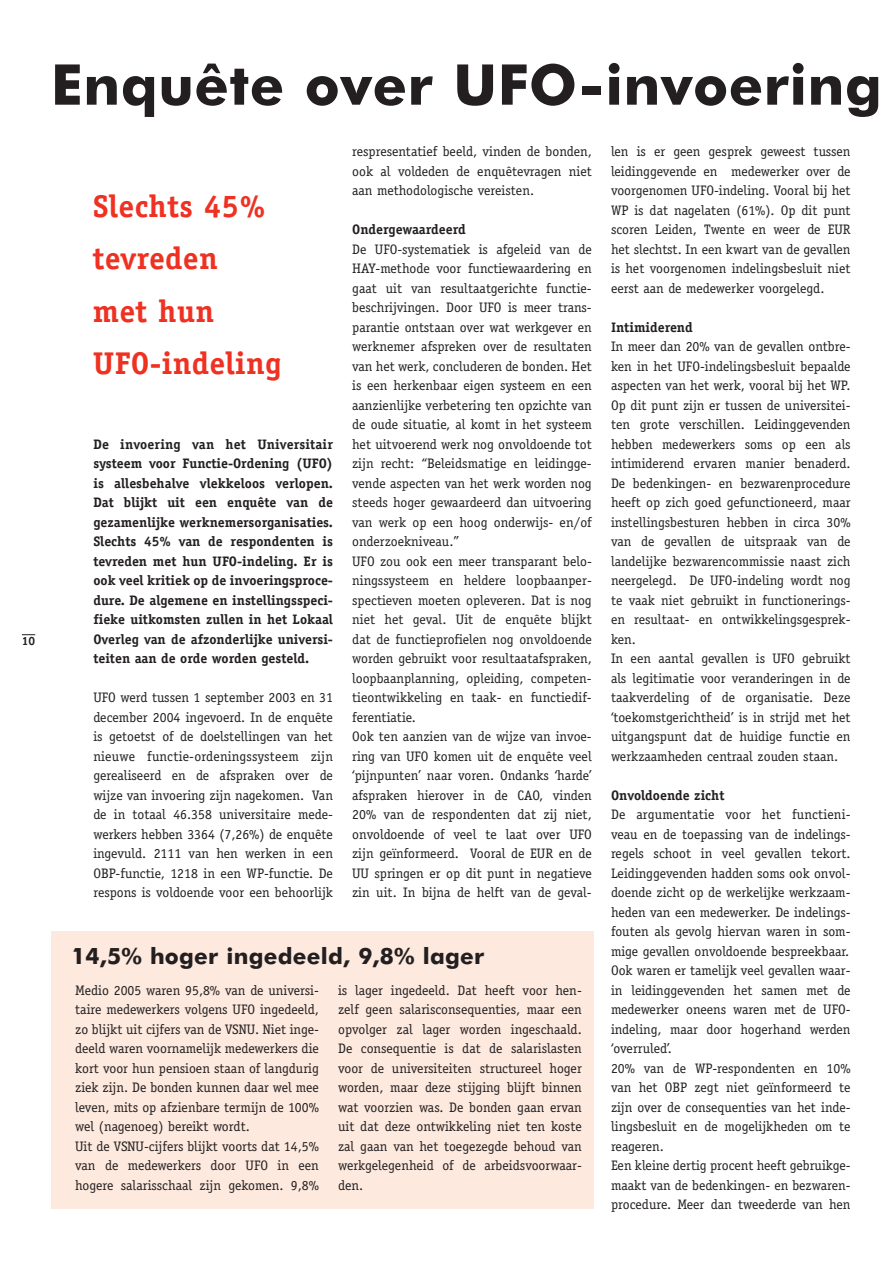
<style>
.page{position:relative;width:893px;height:1263px;background:#fff}
.page>*{position:absolute;margin:0;border:0;box-sizing:border-box;transform-origin:0 0}
.t1{font:700 56.25px "Futura BT";letter-spacing:.01em;color:#231f20}
.t2{font:700 31.5px/52.5px "Officina Serif";letter-spacing:.01em;color:#ef3122}
.t3{font:700 22.5px "Futura BT";letter-spacing:.01em;color:#231f20}
.t4{font:13.8px/19.5px "Officina Serif";color:#231f20;text-align:justify}
.t5{font:700 13.8px/19.5px "Officina Serif";color:#231f20;text-align:justify}
.t6{font:700 12px "Officina Serif";color:#231f20}
</style>
<div class="page">
<svg style="left:22px;top:634px;width:13px;height:1px"></svg>
<div style="left:51px;top:931px;width:542px;height:278px;background:#fde9de"></div>
<p class="t6" style="left:22px;top:636px;width:15px">10</p>
<h1 class="t1" style="left:51px;top:61px;width:832px">Enquête over UFO-invoering</h1>
<h2 class="t2" style="left:93px;top:182px;width:190px">Slechts 45% tevreden<br>met hun<br>UFO-indeling</h2>
<p class="t5" style="left:93px;top:435px;width:241px">De invoering van het Universitair systeem voor Functie-Ordening (UFO) is allesbehalve vlekkeloos verlopen.<br>Dat blijkt uit een enquête van de gezamenlijke werknemersorganisaties.<br>Slechts 45% van de respondenten is tevreden met hun UFO-indeling. Er is ook veel kritiek op de invoeringsproce&shy;dure. De algemene en instellingsspeci&shy;fieke uitkomsten zullen in het Lokaal Overleg van de afzonderlijke universi&shy;teiten aan de orde worden gesteld.</p>
<p class="t4" style="left:93px;top:689px;width:241px">UFO werd tussen 1 september 2003 en 31 december 2004 ingevoerd. In de enquête is getoetst of de doelstellingen van het nieuwe functie-ordeningssysteem zijn gerealiseerd en de afspraken over de wijze van invoering zijn nagekomen. Van de in totaal 46.358 universitaire mede&shy;werkers hebben 3364 (7,26%) de enquête ingevuld. 2111 van hen werken in een OBP-functie, 1218 in een WP-functie. De respons is voldoende voor een behoorlijk</p>
<p class="t4" style="left:352px;top:143px;width:241px">respresentatief beeld, vinden de bonden, ook al voldeden de enquêtevragen niet aan methodologische vereisten.</p>
<p class="t5" style="left:352px;top:221px;width:115px">Ondergewaardeerd</p>
<p class="t4" style="left:352px;top:240px;width:241px;text-align:left">De UFO-systematiek is afgeleid van de HAY-methode voor functiewaardering en gaat uit van resultaatgerichte functie&shy;beschrijvingen. Door UFO is meer trans&shy;parantie ontstaan over wat werkgever en werknemer afspreken over de resultaten van het werk, concluderen de bonden. Het is een herkenbaar eigen systeem en een aanzienlijke verbetering ten opzichte van de oude situatie, al komt in het systeem het uitvoerend werk nog onvoldoende tot zijn recht: “Beleidsmatige en leidingge&shy;vende aspecten van het werk worden nog steeds hoger gewaardeerd dan uitvoering van werk op een hoog onderwijs- en/of onderzoekniveau.”<br>UFO zou ook een meer transparant belo&shy;ningssysteem en heldere loopbaanper&shy;spectieven moeten opleveren. Dat is nog niet het geval. Uit de enquête blijkt dat de functieprofielen nog onvoldoende worden gebruikt voor resultaatafspraken, loopbaanplanning, opleiding, competen&shy;tieontwikkeling en taak- en functiedif&shy;ferentiatie.<br>Ook ten aanzien van de wijze van invoe&shy;ring van UFO komen uit de enquête veel ‘pijnpunten’ naar voren. Ondanks ‘harde’ afspraken hierover in de CAO, vinden 20% van de respondenten dat zij niet, onvoldoende of veel te laat over UFO zijn geïnformeerd. Vooral de EUR en de UU springen er op dit punt in negatieve zin uit. In bijna de helft van de geval-</p>
<h3 class="t3" style="left:71px;top:946px;width:414px">14,5% hoger ingedeeld, 9,8% lager</h3>
<p class="t4" style="left:75px;top:981px;width:245px;text-align:left">Medio 2005 waren 95,8% van de universi&shy;taire medewerkers volgens UFO ingedeeld, zo blijkt uit cijfers van de VSNU. Niet inge&shy;deeld waren voornamelijk medewerkers die kort voor hun pensioen staan of langdurig ziek zijn. De bonden kunnen daar wel mee leven, mits op afzienbare termijn de 100% wel (nagenoeg) bereikt wordt.<br>Uit de VSNU-cijfers blijkt voorts dat 14,5% van de medewerkers door UFO in een hogere salarisschaal zijn gekomen. 9,8%</p>
<p class="t4" style="left:338px;top:981px;width:245px">is lager ingedeeld. Dat heeft voor hen&shy;zelf geen salarisconsequenties, maar een opvolger zal lager worden ingeschaald.<br>De consequentie is dat de salarislasten voor de universiteiten structureel hoger worden, maar deze stijging blijft binnen wat voorzien was. De bonden gaan ervan uit dat deze ontwikkeling niet ten koste zal gaan van het toegezegde behoud van werkgelegenheid of de arbeidsvoorwaar&shy;den.</p>
<p class="t4" style="left:611px;top:143px;width:241px">len is er geen gesprek geweest tussen leidinggevende en medewerker over de voorgenomen UFO-indeling. Vooral bij het WP is dat nagelaten (61%). Op dit punt scoren Leiden, Twente en weer de EUR het slechtst. In een kwart van de gevallen is het voorgenomen indelingsbesluit niet eerst aan de medewerker voorgelegd.</p>
<p class="t5" style="left:611px;top:318px;width:83px">Intimiderend</p>
<p class="t4" style="left:611px;top:338px;width:241px;text-align:left">In meer dan 20% van de gevallen ontbre&shy;ken in het UFO-indelingsbesluit bepaalde aspecten van het werk, vooral bij het WP.<br>Op dit punt zijn er tussen de universitei&shy;ten grote verschillen. Leidinggevenden hebben medewerkers soms op een als intimiderend ervaren manier benaderd.<br>De bedenkingen- en bezwarenprocedure heeft op zich goed gefunctioneerd, maar instellingsbesturen hebben in circa 30% van de gevallen de uitspraak van de landelijke bezwarencommissie naast zich neergelegd. De UFO-indeling wordt nog te vaak niet gebruikt in functionerings&shy;en resultaat- en ontwikkelingsgesprek&shy;ken.<br>In een aantal gevallen is UFO gebruikt als legitimatie voor veranderingen in de taakverdeling of de organisatie. Deze ‘toekomstgerichtheid’ is in strijd met het uitgangspunt dat de huidige functie en werkzaamheden centraal zouden staan.</p>
<p class="t5" style="left:611px;top:786px;width:115px">Onvoldoende zicht</p>
<p class="t4" style="left:611px;top:806px;width:241px;text-align:left">De argumentatie voor het functieni&shy;veau en de toepassing van de indelings&shy;regels schoot in veel gevallen tekort.<br>Leidinggevenden hadden soms ook onvol&shy;doende zicht op de werkelijke werkzaam&shy;heden van een medewerker. De indelings&shy;fouten als gevolg hiervan waren in som&shy;mige gevallen onvoldoende bespreekbaar.<br>Ook waren er tamelijk veel gevallen waar&shy;in leidinggevenden het samen met de medewerker oneens waren met de UFO&shy;indeling, maar door hogerhand werden ‘overruled’.<br>20% van de WP-respondenten en 10% van het OBP zegt niet geïnformeerd te zijn over de consequenties van het inde&shy;lingsbesluit en de mogelijkheden om te reageren.<br>Een kleine dertig procent heeft gebruikge&shy;maakt van de bedenkingen- en bezwaren&shy;procedure. Meer dan tweederde van hen</p>
</div>
